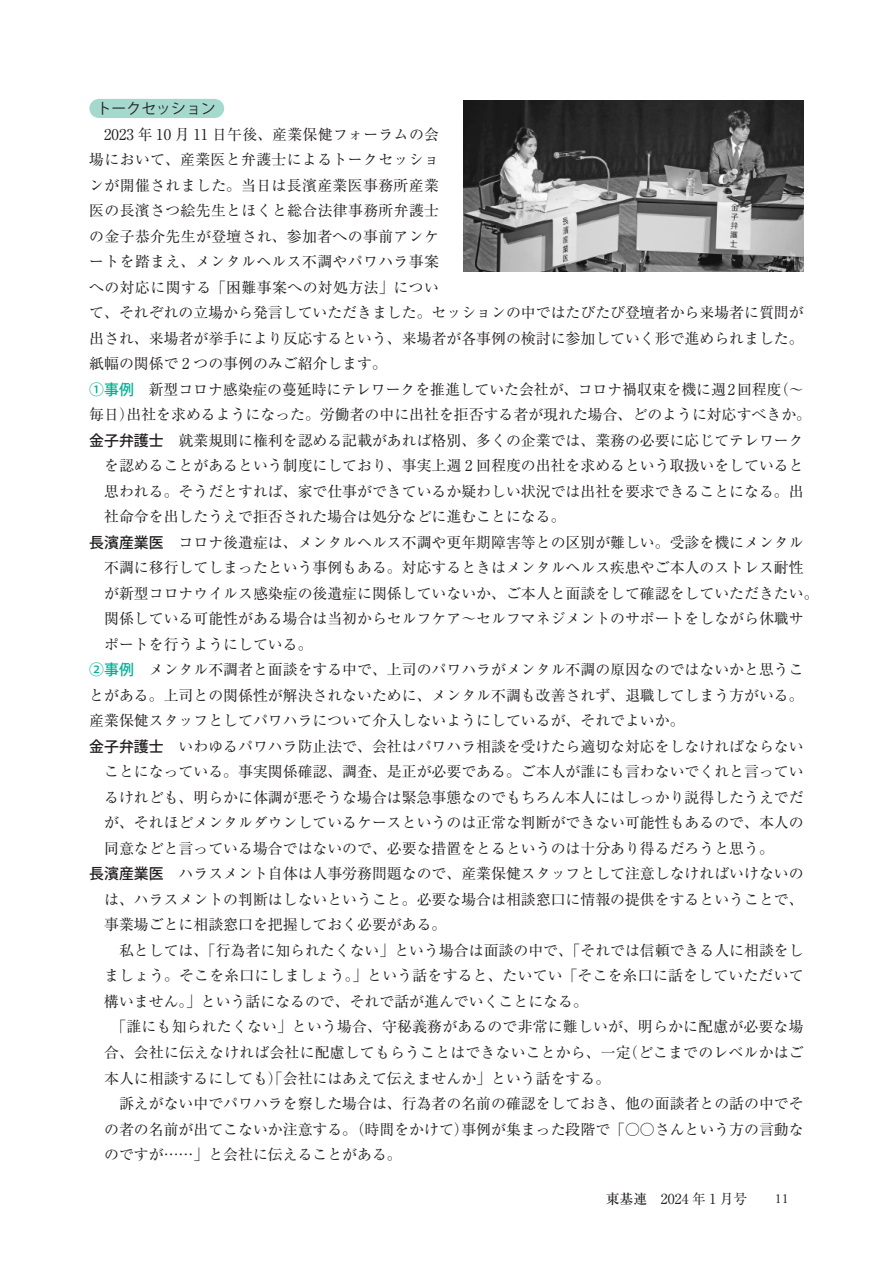
<style>
.page{position:relative;width:893px;height:1263px;background:#fff}
.page>*{position:absolute;margin:0;border:0;box-sizing:border-box;transform-origin:0 0}
.t1{font:14.85px "Ryumin Pr 6";color:#231f20}
.t2{font:14.85px "Ryumin Pr 6";letter-spacing:.025em;color:#231f20}
.t3{font:14.85px "Ryumin Pr 6";letter-spacing:.02em;color:#231f20}
.t4{font:14.85px "Ryumin Pr 6";letter-spacing:.03em;color:#231f20}
.t5{font:14.85px "Koz Go Pro";color:#231f20}
.t6{font:13.8px "Ryumin Pr 6";color:#231f20}
.s1{font-family:"Koz Go Pro";font-weight:500;color:#00b094}
.s2{font-family:"Koz Go Pro";font-weight:500}
.s3{font-weight:500}
.s4{font-family:"Adobe Garamond Pro"}
</style>
<div class="page">
<div style="left:99px;top:99px;width:115px;height:19px;background:#a6d9ce"></div>
<svg style="left:214px;top:99px;width:1px;height:19px"></svg>
<img style="left:464px;top:101px;width:340px;height:170px">
<p class="t5" style="left:97px;top:99px;width:121px">トークセッション</p>
<p class="t3" style="left:104px;top:122px;width:336px">2023 年 10 月 11 日午後、産業保健フォーラムの会</p>
<p class="t2" style="left:89px;top:148px;width:351px">場において、産業医と弁護士によるトークセッショ</p>
<p class="t2" style="left:89px;top:173px;width:351px">ンが開催されました。当日は長濱産業医事務所産業</p>
<p class="t2" style="left:89px;top:199px;width:351px">医の長濱さつ絵先生とほくと総合法律事務所弁護士</p>
<p class="t2" style="left:89px;top:224px;width:351px">の金子恭介先生が登壇され、参加者への事前アンケ</p>
<p class="t2" style="left:89px;top:250px;width:351px">ートを踏まえ、メンタルヘルス不調やパワハラ事案</p>
<p class="t4" style="left:89px;top:275px;width:351px">への対応に関する「困難事案への対処方法」につい</p>
<p class="t1" style="left:89px;top:301px;width:716px">て、それぞれの立場から発言していただきました。セッションの中ではたびたび登壇者から来場者に質問が</p>
<p class="t1" style="left:89px;top:326px;width:716px">出され、来場者が挙手により反応するという、来場者が各事例の検討に参加していく形で進められました。</p>
<p class="t1" style="left:89px;top:352px;width:299px">紙幅の関係で 2 つの事例のみご紹介します。</p>
<p class="t1" style="left:89px;top:377px;width:716px"><span class="s1">①事例</span>　新型コロナ感染症の蔓延時にテレワークを推進していた会社が、コロナ禍収束を機に週2回程度（～</p>
<p class="t1" style="left:89px;top:403px;width:723px">毎日）出社を求めるようになった。労働者の中に出社を拒否する者が現れた場合、どのように対応すべきか。</p>
<p class="t1" style="left:89px;top:428px;width:716px"><span class="s2">金子弁護士</span>　就業規則に権利を認める記載があれば格別、多くの企業では、業務の必要に応じてテレワーク</p>
<p class="t1" style="left:104px;top:454px;width:701px">を認めることがあるという制度にしており、事実上週 2 回程度の出社を求めるという取扱いをしていると</p>
<p class="t1" style="left:104px;top:479px;width:701px">思われる。そうだとすれば、家で仕事ができているか疑わしい状況では出社を要求できることになる。出</p>
<p class="t1" style="left:104px;top:505px;width:463px">社命令を出したうえで拒否された場合は処分などに進むことになる。</p>
<p class="t1" style="left:89px;top:530px;width:716px"><span class="s2">長濱産業医</span>　コロナ後遺症は、メンタルヘルス不調や更年期障害等との区別が難しい。受診を機にメンタル</p>
<p class="t1" style="left:104px;top:556px;width:701px">不調に移行してしまったという事例もある。対応するときはメンタルヘルス疾患やご本人のストレス耐性</p>
<p class="t1" style="left:104px;top:582px;width:716px">が新型コロナウイルス感染症の後遺症に関係していないか、ご本人と面談をして確認をしていただきたい。</p>
<p class="t1" style="left:104px;top:607px;width:701px">関係している可能性がある場合は当初からセルフケア～セルフマネジメントのサポートをしながら休職サ</p>
<p class="t1" style="left:104px;top:633px;width:210px">ポートを行うようにしている。</p>
<p class="t1" style="left:89px;top:658px;width:716px"><span class="s1">②事例</span>　メンタル不調者と面談をする中で、上司のパワハラがメンタル不調の原因なのではないかと思うこ</p>
<p class="t1" style="left:89px;top:684px;width:716px">とがある。上司との関係性が解決されないために、メンタル不調も改善されず、退職してしまう方がいる。</p>
<p class="t1" style="left:89px;top:709px;width:597px">産業保健スタッフとしてパワハラについて介入しないようにしているが、それでよいか。</p>
<p class="t1" style="left:89px;top:735px;width:716px"><span class="s2">金子弁護士</span>　いわゆるパワハラ防止法で、会社はパワハラ相談を受けたら適切な対応をしなければならない</p>
<p class="t1" style="left:104px;top:760px;width:701px">ことになっている。事実関係確認、調査、是正が必要である。ご本人が誰にも言わないでくれと言ってい</p>
<p class="t1" style="left:104px;top:786px;width:701px">るけれども、明らかに体調が悪そうな場合は緊急事態なのでもちろん本人にはしっかり説得したうえでだ</p>
<p class="t1" style="left:104px;top:811px;width:701px">が、それほどメンタルダウンしているケースというのは正常な判断ができない可能性もあるので、本人の</p>
<p class="t1" style="left:104px;top:837px;width:671px">同意などと言っている場合ではないので、必要な措置をとるというのは十分あり得るだろうと思う。</p>
<p class="t1" style="left:89px;top:862px;width:716px"><span class="s2">長濱産業医</span>　ハラスメント自体は人事労務問題なので、産業保健スタッフとして注意しなければいけないの</p>
<p class="t1" style="left:104px;top:888px;width:701px">は、ハラスメントの判断はしないということ。必要な場合は相談窓口に情報の提供をするということで、</p>
<p class="t1" style="left:104px;top:913px;width:344px">事業場ごとに相談窓口を把握しておく必要がある。</p>
<p class="t1" style="left:89px;top:939px;width:716px">　　私としては、「行為者に知られたくない」という場合は面談の中で、「それでは信頼できる人に相談をし</p>
<p class="t1" style="left:104px;top:964px;width:701px">ましょう。そこを糸口にしましょう。」という話をすると、たいてい「そこを糸口に話をしていただいて</p>
<p class="t1" style="left:104px;top:990px;width:485px">構いません。」という話になるので、それで話が進んでいくことになる。</p>
<p class="t1" style="left:89px;top:1015px;width:716px">　　「誰にも知られたくない」という場合、守秘義務があるので非常に難しいが、明らかに配慮が必要な場</p>
<p class="t1" style="left:104px;top:1041px;width:701px">合、会社に伝えなければ会社に配慮してもらうことはできないことから、一定（どこまでのレベルかはご</p>
<p class="t1" style="left:104px;top:1066px;width:507px">本人に相談するにしても）「会社にはあえて伝えませんか」という話をする。</p>
<p class="t1" style="left:89px;top:1092px;width:716px">　　訴えがない中でパワハラを察した場合は、行為者の名前の確認をしておき、他の面談者との話の中でそ</p>
<p class="t1" style="left:104px;top:1117px;width:701px">の者の名前が出てこないか注意する。（時間をかけて）事例が集まった段階で「○○さんという方の言動な</p>
<p class="t1" style="left:104px;top:1143px;width:299px">のですが……」と会社に伝えることがある。</p>
<p class="t6" style="left:606px;top:1188px;width:185px"><span class="s3">東基連</span>　2024 年 1 月号<span class="s3">　　</span><span class="s4">11</span></p>
</div>
